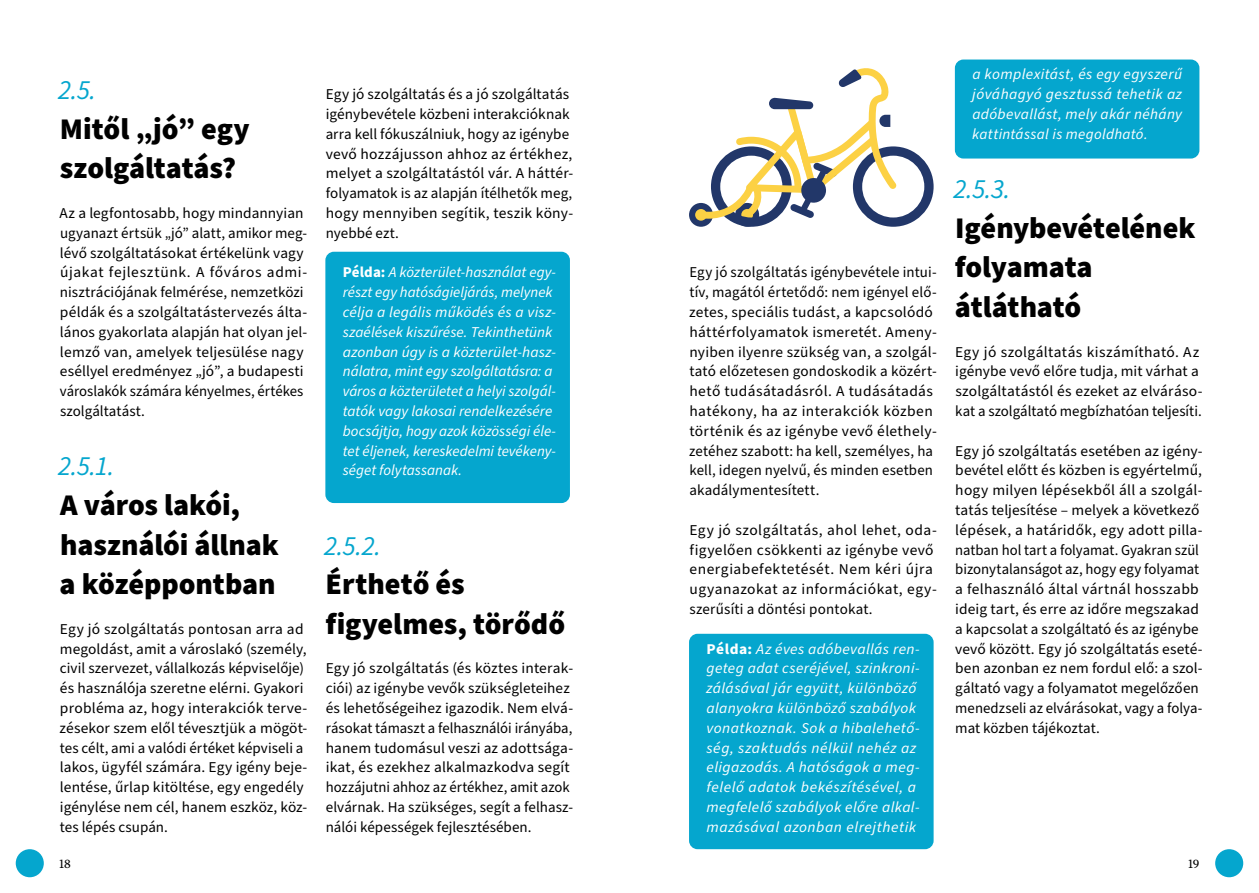
<style>
.page{position:relative;width:1259px;height:893px;background:#fff}
.page>*{position:absolute;margin:0;border:0;box-sizing:border-box;transform-origin:0 0}
.t1{font:900 30px/39.6px "Source Sans Pro";letter-spacing:-.005em;color:#000}
.t2{font:italic 27px "Source Sans Pro";color:#05a6ce}
.t3{font:15px/19.8px "Source Sans Pro";letter-spacing:.01em;color:#000}
.t4{font:italic 15px/19.8px "Source Sans Pro";letter-spacing:.015em;color:#fff}
.t5{font:15px/19.8px "Source Sans Pro";letter-spacing:.03em;color:#000}
.t6{font:12px "Tabac G3";color:#000}
.s1{font-weight:700;font-style:normal}
</style>
<div class="page">
<div style="left:689px;top:634px;width:244px;height:215px;background:#05a6ce;border-radius:9px"></div>
<div style="left:955px;top:60px;width:244px;height:99px;background:#05a6ce;border-radius:9px"></div>
<div style="left:325px;top:252px;width:245px;height:251px;background:#05a6ce;border-radius:9px"></div>
<div style="left:1215px;top:849px;width:28px;height:28px;background:#05a6ce;border-radius:50%"></div>
<div style="left:16px;top:849px;width:28px;height:28px;background:#05a6ce;border-radius:50%"></div>
<div style="left:689px;top:203px;width:24px;height:24px;background:#223769;border-radius:50%"></div>
<svg style="left:695px;top:209px;width:12px;height:12px"></svg>
<svg style="left:698px;top:68px;width:235px;height:159px"></svg>
<h2 class="t2" style="left:58px;top:72px;width:39px">2.5.</h2>
<h1 class="t1" style="left:60px;top:110px;width:191px">Mitől „jó” egy szolgáltatás?</h1>
<p class="t3" style="left:60px;top:204px;width:249px">Az a legfontosabb, hogy mindannyian ugyanazt értsük „jó” alatt, amikor meg&shy;lévő szolgáltatásokat értékelünk vagy újakat fejlesztünk. A főváros admi&shy;nisztrációjának felmérése, nemzetközi példák és a szolgáltatástervezés álta&shy;lános gyakorlata alapján hat olyan jel&shy;lemző van, amelyek teljesülése nagy eséllyel eredményez „jó”, a budapesti városlakók számára kényelmes, értékes szolgáltatást.</p>
<h2 class="t2" style="left:58px;top:448px;width:58px">2.5.1.</h2>
<h1 class="t1" style="left:60px;top:486px;width:221px">A város lakói, használói állnak a középpontban</h1>
<p class="t3" style="left:60px;top:619px;width:249px">Egy jó szolgáltatás pontosan arra ad megoldást, amit a városlakó (személy, civil szervezet, vállalkozás képviselője) és használója szeretne elérni. Gyakori probléma az, hogy interakciók terve&shy;zésekor szem elől tévesztjük a mögöt&shy;tes célt, ami a valódi értéket képviseli a lakos, ügyfél számára. Egy igény beje&shy;lentése, űrlap kitöltése, egy engedély igénylése nem cél, hanem eszköz, köz&shy;tes lépés csupán.</p>
<p class="t3" style="left:326px;top:85px;width:249px">Egy jó szolgáltatás és a jó szolgáltatás igénybevétele közbeni interakcióknak arra kell fókuszálniuk, hogy az igénybe vevő hozzájusson ahhoz az értékhez, melyet a szolgáltatástól vár. A háttér&shy;folyamatok is az alapján ítélhetők meg, hogy mennyiben segítik, teszik kön - nyebbé ezt.</p>
<p class="t4" style="left:343px;top:263px;width:215px"><span class="s1">Példa:</span> A közterület-használat egy&shy;részt egy hatóságieljárás, melynek célja a legális működés és a vis - szaélések kiszűrése. Tekinthetünk azonban úgy is a közterület-hasz&shy;nálatra, mint egy szolgáltatásra: a város a közterületet a helyi szolgál&shy;tatók vagy lakosai rendelkezésére bocsájtja, hogy azok közösségi éle&shy;tet éljenek, kereskedelmi tevékeny&shy;séget folytassanak.</p>
<h2 class="t2" style="left:324px;top:528px;width:58px">2.5.2.</h2>
<h1 class="t1" style="left:325px;top:565px;width:241px">Érthető és figyelmes, törődő</h1>
<p class="t3" style="left:326px;top:659px;width:249px">Egy jó szolgáltatás (és köztes interak&shy;ciói) az igénybe vevők szükségleteihez és lehetőségeihez igazodik. Nem elvá&shy;rásokat támaszt a felhasználói irányába, hanem tudomásul veszi az adottsága&shy;ikat, és ezekhez alkalmazkodva segít hozzájutni ahhoz az értékhez, amit azok elvárnak. Ha szükséges, segít a felhasz&shy;nálói képességek fejlesztésében.</p>
<p class="t3" style="left:689px;top:263px;width:249px">Egy jó szolgáltatás igénybevétele intui&shy;tív, magától értetődő: nem igényel elő&shy;zetes, speciális tudást, a kapcsolódó háttérfolyamatok ismeretét. Amen - nyiben ilyenre szükség van, a szolgál&shy;tató előzetesen gondoskodik a közért&shy;hető tudásátadásról. A tudásátadás hatékony, ha az interakciók közben történik és az igénybe vevő élethely&shy;zetéhez szabott: ha kell, személyes, ha kell, idegen nyelvű, és minden esetben akadálymentesített.</p>
<p class="t5" style="left:689px;top:520px;width:249px">Egy jó szolgáltatás, ahol lehet, oda&shy;figyelően csökkenti az igénybe vevő energiabefektetését. Nem kéri újra ugyanazokat az információkat, egy&shy;szerűsíti a döntési pontokat.</p>
<p class="t4" style="left:706px;top:639px;width:215px"><span class="s1">Példa:</span> Az éves adóbevallás ren&shy;geteg adat cseréjével, szinkroni&shy;zálásával jár együtt, különböző alanyokra különböző szabályok vonatkoznak. Sok a hibalehető&shy;ség, szaktudás nélkül nehéz az eligazodás. A hatóságok a meg&shy;felelő adatok bekészítésével, a megfelelő szabályok előre alkal&shy;mazásával azonban elrejthetik</p>
<p class="t4" style="left:972px;top:65px;width:211px;text-align:justify">a komplexitást, és egy egyszerű jóváhagyó gesztussá tehetik az adóbevallást, mely akár néhány kattintással is megoldható.</p>
<h2 class="t2" style="left:953px;top:171px;width:58px">2.5.3.</h2>
<h1 class="t1" style="left:955px;top:209px;width:242px">Igénybevételének folyamata átlátható</h1>
<p class="t3" style="left:955px;top:342px;width:249px">Egy jó szolgáltatás kiszámítható. Az igénybe vevő előre tudja, mit várhat a szolgáltatástól és ezeket az elváráso&shy;kat a szolgáltató megbízhatóan teljesíti.</p>
<p class="t3" style="left:955px;top:441px;width:249px">Egy jó szolgáltatás esetében az igény&shy;bevétel előtt és közben is egyértelmű, hogy milyen lépésekből áll a szolgál&shy;tatás teljesítése – melyek a következő lépések, a határidők, egy adott pilla&shy;natban hol tart a folyamat. Gyakran szül bizonytalanságot az, hogy egy folyamat a felhasználó által vártnál hosszabb ideig tart, és erre az időre megszakad a kapcsolat a szolgáltató és az igénybe vevő között. Egy jó szolgáltatás eseté&shy;ben azonban ez nem fordul elő: a szol&shy;gáltató vagy a folyamatot megelőzően menedzseli az elvárásokat, vagy a folya&shy;mat közben tájékoztat.</p>
<p class="t6" style="left:60px;top:856px;width:13px">18</p>
<p class="t6" style="left:1188px;top:856px;width:13px">19</p>
</div>
